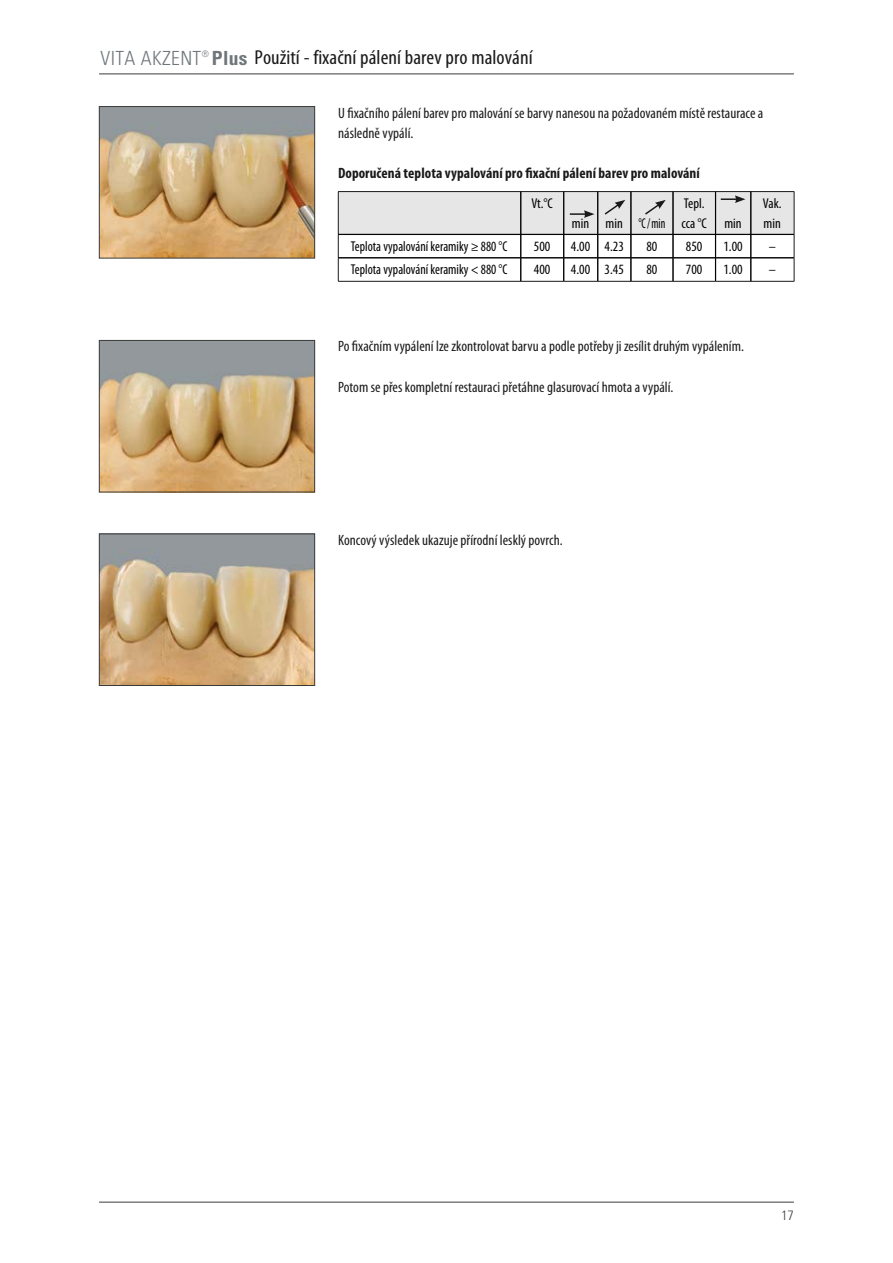
<style>
.page{position:relative;width:893px;height:1263px;background:#fff}
.page>*{position:absolute;margin:0;border:0;box-sizing:border-box;transform-origin:0 0}
.t1{font:condensed 20.25px "Myriad Pro";letter-spacing:.005em;color:#1a1a1a;scale:1.05 1}
.t2{font:condensed 15px/20.2px "Myriad Pro";letter-spacing:.005em;color:#1a1a1a}
.t3{font:700 condensed 15px "Myriad Pro";letter-spacing:.005em;color:#1a1a1a}
.t4{font:condensed 14.25px/20.2px "Myriad Pro";letter-spacing:.005em;color:#000}
.t5{font:condensed 14.25px "Myriad Pro";letter-spacing:.005em;color:#000;scale:.94 1}
.t6{font:300 condensed 13.5px "Univers";color:#3b3b3a}
.s1{font-family:"Univers";font-weight:300;font-size:19.5px;color:#6f767a}
.s2{font-family:"Univers";font-weight:700;font-size:19.5px;color:#6f767a}
</style>
<div class="page">
<hr style="left:99px;top:74px;width:695px;height:1px;background:#3b3b3a">
<hr style="left:99px;top:1202px;width:695px;height:1px;background:#3b3b3a">
<img style="left:101px;top:108px;width:212px;height:148px">
<div style="left:99px;top:106px;width:216px;height:152px;border:1px solid #3b3b3a"></div>
<img style="left:101px;top:342px;width:212px;height:148px">
<div style="left:99px;top:340px;width:216px;height:152px;border:1px solid #3b3b3a"></div>
<img style="left:101px;top:536px;width:212px;height:148px">
<div style="left:99px;top:534px;width:216px;height:152px;border:1px solid #3b3b3a"></div>
<hr style="left:338px;top:191px;width:183px;height:1px;background:#1a1a1a">
<hr style="left:521px;top:191px;width:43px;height:1px;background:#1a1a1a">
<hr style="left:564px;top:191px;width:34px;height:1px;background:#1a1a1a">
<hr style="left:598px;top:191px;width:33px;height:1px;background:#1a1a1a">
<hr style="left:631px;top:191px;width:42px;height:1px;background:#1a1a1a">
<hr style="left:673px;top:191px;width:43px;height:1px;background:#1a1a1a">
<hr style="left:716px;top:191px;width:35px;height:1px;background:#1a1a1a">
<hr style="left:751px;top:191px;width:43px;height:1px;background:#1a1a1a">
<hr style="left:338px;top:281px;width:183px;height:1px;background:#1a1a1a">
<hr style="left:521px;top:281px;width:43px;height:1px;background:#1a1a1a">
<hr style="left:564px;top:281px;width:34px;height:1px;background:#1a1a1a">
<hr style="left:598px;top:281px;width:33px;height:1px;background:#1a1a1a">
<hr style="left:631px;top:281px;width:42px;height:1px;background:#1a1a1a">
<hr style="left:673px;top:281px;width:43px;height:1px;background:#1a1a1a">
<hr style="left:716px;top:281px;width:35px;height:1px;background:#1a1a1a">
<hr style="left:751px;top:281px;width:43px;height:1px;background:#1a1a1a">
<hr style="left:520px;top:191px;width:1px;height:43px;background:#000">
<hr style="left:563px;top:191px;width:1px;height:43px;background:#000">
<hr style="left:597px;top:191px;width:1px;height:43px;background:#000">
<hr style="left:631px;top:191px;width:1px;height:43px;background:#000">
<hr style="left:673px;top:191px;width:1px;height:43px;background:#000">
<hr style="left:715px;top:191px;width:1px;height:43px;background:#000">
<hr style="left:750px;top:191px;width:1px;height:43px;background:#000">
<svg style="left:338px;top:192px;width:457px;height:89px"></svg>
<h1 class="t1" style="left:101px;top:47px;width:413px"><span class="s1">VITA AKZENT</span><sup>®</sup> <span class="s2">Plus</span> Použití - fixační pálení barev pro malování</h1>
<p class="t2" style="left:338px;top:103px;width:427px">U fixačního pálení barev pro malování se barvy nanesou na požadovaném místě restaurace a následně vypálí.</p>
<p class="t3" style="left:338px;top:165px;width:363px">Doporučená teplota vypalování pro fixační pálení barev pro malování</p>
<p class="t4" style="left:531px;top:193px;width:23px">Vt.°C</p>
<p class="t4" style="left:572px;top:214px;width:95px">min min °C/min</p>
<p class="t4" style="left:681px;top:193px;width:62px">Tepl.<br>cca °C min</p>
<p class="t4" style="left:763px;top:193px;width:20px">Vak. min</p>
<p class="t5" style="left:351px;top:239px;width:168px">Teplota vypalování keramiky ≥ 880 °C</p>
<p class="t4" style="left:534px;top:236px;width:18px">500</p>
<p class="t4" style="left:571px;top:236px;width:54px">4.00 4.23</p>
<p class="t4" style="left:646px;top:236px;width:13px">80</p>
<p class="t4" style="left:686px;top:236px;width:18px">850</p>
<p class="t4" style="left:723px;top:236px;width:21px">1.00</p>
<p class="t4" style="left:769px;top:236px;width:9px">–</p>
<p class="t5" style="left:351px;top:262px;width:168px">Teplota vypalování keramiky &lt; 880 °C</p>
<p class="t4" style="left:534px;top:260px;width:18px">400</p>
<p class="t4" style="left:571px;top:260px;width:54px">4.00 3.45</p>
<p class="t4" style="left:646px;top:260px;width:13px">80</p>
<p class="t4" style="left:686px;top:260px;width:18px">700</p>
<p class="t4" style="left:723px;top:260px;width:21px">1.00</p>
<p class="t4" style="left:769px;top:260px;width:9px">–</p>
<p class="t2" style="left:338px;top:337px;width:407px">Po fixačním vypálení lze zkontrolovat barvu a podle potřeby ji zesílit druhým vypálením.</p>
<p class="t2" style="left:338px;top:377px;width:337px">Potom se přes kompletní restauraci přetáhne glasurovací hmota a vypálí.</p>
<p class="t2" style="left:338px;top:530px;width:226px">Koncový výsledek ukazuje přírodní lesklý povrch.</p>
<p class="t6" style="left:782px;top:1207px;width:14px">17</p>
</div>
